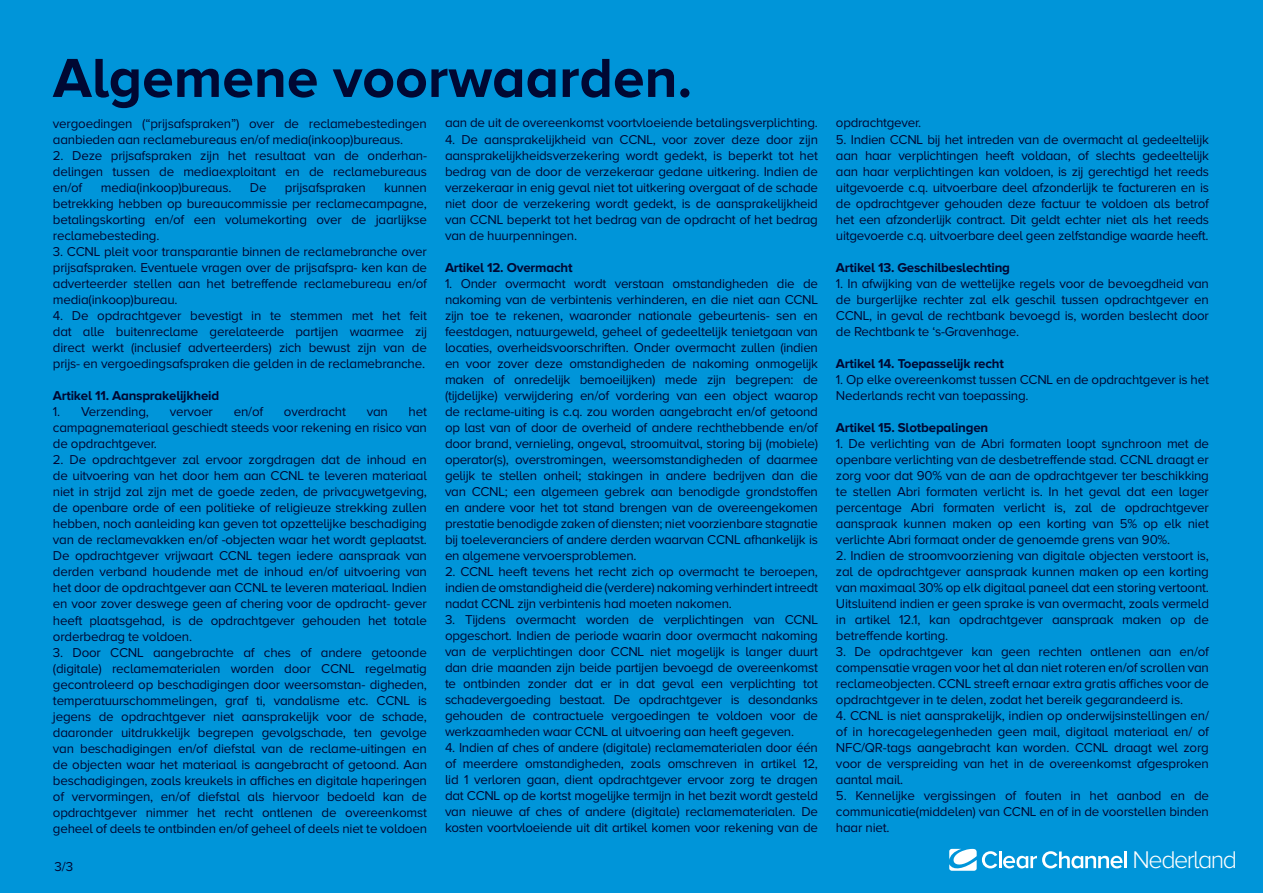
<style>
.page{position:relative;width:1263px;height:893px;background:#0095d9}
.page>*{position:absolute;margin:0;border:0;box-sizing:border-box;transform-origin:0 0}
.t1{font:700 57px "Proxima Nova A";color:#000833}
.t2{font:300 25.05px "Proxima Nova A";letter-spacing:-.06em;color:#fff}
.t3{font:13.35px/16px "Proxima Nova A";letter-spacing:-.015em;color:#000833;text-align:justify}
.t4{font:700 13.35px "Proxima Nova A";letter-spacing:-.015em;color:#000833}
</style>
<div class="page">
<hr style="left:999px;top:851px;width:3px;height:17px;background:#fff">
<svg style="left:1003px;top:851px;width:119px;height:17px"></svg>
<hr style="left:1124px;top:851px;width:3px;height:17px;background:#fff">
<svg style="left:949px;top:849px;width:48px;height:22px"></svg>
<p class="t1" style="left:53px;top:45px;width:641px">Algemene voorwaarden.</p>
<p class="t3" style="left:53px;top:115px;width:376px">vergoedingen (“prijsafspraken”) over de reclamebestedingen aanbieden aan reclamebureaus en/of media(inkoop)bureaus.</p>
<p class="t3" style="left:53px;top:147px;width:376px">2. Deze prijsafspraken zijn het resultaat van de onderhan&shy;delingen tussen de mediaexploitant en de reclamebureaus en/of</p>
<p class="t3" style="left:101px;top:179px;width:132px">media(inkoop)bureaus.</p>
<p class="t3" style="left:250px;top:179px;width:18px">De</p>
<p class="t3" style="left:285px;top:179px;width:82px">prijsafspraken</p>
<p class="t3" style="left:53px;top:179px;width:376px;text-indent:331px">kunnen betrekking hebben op bureaucommissie per reclamecampagne, betalingskorting en/of een volumekorting over de jaarlijkse reclamebesteding.</p>
<p class="t3" style="left:53px;top:243px;width:376px">3. CCNL pleit voor transparantie binnen de reclamebranche over prijsafspraken. Eventuele vragen over de prijsafspra- ken kan de adverteerder stellen aan het betreffende reclamebureau en/of media(inkoop)bureau.</p>
<p class="t3" style="left:53px;top:307px;width:376px">4. De opdrachtgever bevestigt in te stemmen met het feit dat alle buitenreclame gerelateerde partijen waarmee zij direct werkt (inclusief adverteerders) zich bewust zijn van de prijs- en vergoedingsafspraken die gelden in de reclamebranche.</p>
<p class="t4" style="left:53px;top:388px;width:168px">Artikel 11. Aansprakelijkheid</p>
<p class="t3" style="left:53px;top:404px;width:98px">1. Verzending,</p>
<p class="t3" style="left:170px;top:404px;width:45px">vervoer</p>
<p class="t3" style="left:234px;top:404px;width:31px">en/of</p>
<p class="t3" style="left:284px;top:404px;width:63px">overdracht</p>
<p class="t3" style="left:367px;top:404px;width:23px">van</p>
<p class="t3" style="left:53px;top:404px;width:376px;text-indent:356px">het campagnemateriaal geschiedt steeds voor rekening en risico van de opdrachtgever.</p>
<p class="t3" style="left:53px;top:452px;width:376px">2. De opdrachtgever zal ervoor zorgdragen dat de inhoud en de uitvoering van het door hem aan CCNL te leveren materiaal niet in strijd zal zijn met de goede zeden, de privacywetgeving, de openbare orde of een politieke of religieuze strekking zullen hebben, noch aanleiding kan geven tot opzettelijke beschadiging van de reclamevakken en/of -objecten waar het wordt geplaatst.<br>De opdrachtgever vrijwaart CCNL tegen iedere aanspraak van derden verband houdende met de inhoud en/of uitvoering van het door de opdrachtgever aan CCNL te leveren materiaal. Indien en voor zover deswege geen af chering voor de opdracht- gever heeft plaatsgehad, is de opdrachtgever gehouden het totale orderbedrag te voldoen.</p>
<p class="t3" style="left:53px;top:644px;width:376px">3. Door CCNL aangebrachte af ches of andere getoonde (digitale) reclamematerialen worden door CCNL regelmatig gecontroleerd op beschadigingen door weersomstan- digheden, temperatuurschommelingen, graf ti, vandalisme etc. CCNL is jegens de opdrachtgever niet aansprakelijk voor de schade, daaronder uitdrukkelijk begrepen gevolgschade, ten gevolge van beschadigingen en/of diefstal van de reclame-uitingen en de objecten waar het materiaal is aangebracht of getoond. Aan beschadigingen, zoals kreukels in affiches en digitale haperingen of vervormingen, en/of diefstal als hiervoor bedoeld kan de opdrachtgever nimmer het recht ontlenen de overeenkomst geheel of deels te ontbinden en/of geheel of deels niet te voldoen</p>
<p class="t3" style="left:55px;top:858px;width:20px">3/3</p>
<p class="t3" style="left:445px;top:115px;width:374px">aan de uit de overeenkomst voortvloeiende betalingsverplichting.</p>
<p class="t3" style="left:445px;top:131px;width:374px">4. De aansprakelijkheid van CCNL, voor zover deze door zijn aansprakelijkheidsverzekering wordt gedekt, is beperkt tot het bedrag van de door de verzekeraar gedane uitkering. Indien de verzekeraar in enig geval niet tot uitkering overgaat of de schade niet door de verzekering wordt gedekt, is de aansprakelijkheid van CCNL beperkt tot het bedrag van de opdracht of het bedrag van de huurpenningen.</p>
<p class="t4" style="left:445px;top:260px;width:129px">Artikel 12. Overmacht</p>
<p class="t3" style="left:445px;top:275px;width:374px">1. Onder overmacht wordt verstaan omstandigheden die de nakoming van de verbintenis verhinderen, en die niet aan CCNL zijn toe te rekenen, waaronder nationale gebeurtenis- sen en feestdagen, natuurgeweld, geheel of gedeeltelijk tenietgaan van locaties, overheidsvoorschriften. Onder overmacht zullen (indien en voor zover deze omstandigheden de nakoming onmogelijk maken of onredelijk bemoeilijken) mede zijn begrepen: de (tijdelijke) verwijdering en/of vordering van een object waarop de reclame-uiting is c.q. zou worden aangebracht en/of getoond op last van of door de overheid of andere rechthebbende en/of door brand, vernieling, ongeval, stroomuitval, storing bij (mobiele) operator(s), overstromingen, weersomstandigheden of daarmee gelijk te stellen onheil; stakingen in andere bedrijven dan die van CCNL; een algemeen gebrek aan benodigde grondstoffen en andere voor het tot stand brengen van de overeengekomen prestatie benodigde zaken of diensten; niet voorzienbare stagnatie bij toeleveranciers of andere derden waarvan CCNL afhankelijk is en algemene vervoersproblemen.</p>
<p class="t3" style="left:445px;top:563px;width:374px">2. CCNL heeft tevens het recht zich op overmacht te beroepen, indien de omstandigheid die (verdere) nakoming verhindert intreedt nadat CCNL zijn verbintenis had moeten nakomen.</p>
<p class="t3" style="left:445px;top:611px;width:374px">3. Tijdens overmacht worden de verplichtingen van CCNL opgeschort. Indien de periode waarin door overmacht nakoming van de verplichtingen door CCNL niet mogelijk is langer duurt dan drie maanden zijn beide partijen bevoegd de overeenkomst te ontbinden zonder dat er in dat geval een verplichting tot schadevergoeding bestaat. De opdrachtgever is desondanks gehouden de contractuele vergoedingen te voldoen voor de werkzaamheden waar CCNL al uitvoering aan heeft gegeven.</p>
<p class="t3" style="left:445px;top:740px;width:375px">4. Indien af ches of andere (digitale) reclamematerialen door één of meerdere omstandigheden, zoals omschreven in artikel 12, lid 1 verloren gaan, dient opdrachtgever ervoor zorg te dragen dat CCNL op de kortst mogelijke termijn in het bezit wordt gesteld van nieuwe af ches of andere (digitale) reclamematerialen. De kosten voortvloeiende uit dit artikel komen voor rekening van de</p>
<p class="t3" style="left:836px;top:115px;width:87px">opdrachtgever.</p>
<p class="t3" style="left:836px;top:131px;width:374px">5. Indien CCNL bij het intreden van de overmacht al gedeeltelijk aan haar verplichtingen heeft voldaan, of slechts gedeeltelijk aan haar verplichtingen kan voldoen, is zij gerechtigd het reeds uitgevoerde c.q. uitvoerbare deel afzonderlijk te factureren en is de opdrachtgever gehouden deze factuur te voldoen als betrof het een afzonderlijk contract. Dit geldt echter niet als het reeds uitgevoerde c.q. uitvoerbare deel geen zelfstandige waarde heeft.</p>
<p class="t4" style="left:836px;top:260px;width:176px">Artikel 13. Geschilbeslechting</p>
<p class="t3" style="left:836px;top:275px;width:374px">1. In afwijking van de wettelijke regels voor de bevoegdheid van de burgerlijke rechter zal elk geschil tussen opdrachtgever en CCNL, in geval de rechtbank bevoegd is, worden beslecht door de Rechtbank te ‘s-Gravenhage.</p>
<p class="t4" style="left:836px;top:356px;width:169px">Artikel 14. Toepasselijk recht</p>
<p class="t3" style="left:836px;top:371px;width:374px">1. Op elke overeenkomst tussen CCNL en de opdrachtgever is het<br>Nederlands recht van toepassing.</p>
<p class="t4" style="left:836px;top:420px;width:154px">Artikel 15. Slotbepalingen</p>
<p class="t3" style="left:836px;top:435px;width:374px">1. De verlichting van de Abri formaten loopt synchroon met de openbare verlichting van de desbetreffende stad. CCNL draagt er zorg voor dat 90% van de aan de opdrachtgever ter beschikking te stellen Abri formaten verlicht is. In het geval dat een lager percentage Abri formaten verlicht is, zal de opdrachtgever aanspraak kunnen maken op een korting van 5% op elk niet verlichte Abri formaat onder de genoemde grens van 90%.</p>
<p class="t3" style="left:836px;top:547px;width:374px">2. Indien de stroomvoorziening van digitale objecten verstoort is, zal de opdrachtgever aanspraak kunnen maken op een korting van maximaal 30% op elk digitaal paneel dat een storing vertoont.<br>Uitsluitend indien er geen sprake is van overmacht, zoals vermeld in artikel 12.1, kan opdrachtgever aanspraak maken op de betreffende korting.</p>
<p class="t3" style="left:836px;top:643px;width:374px">3. De opdrachtgever kan geen rechten ontlenen aan en/of compensatie vragen voor het al dan niet roteren en/of scrollen van reclameobjecten. CCNL streeft ernaar extra gratis affiches voor de opdrachtgever in te delen, zodat het bereik gegarandeerd is.</p>
<p class="t3" style="left:836px;top:708px;width:374px">4. CCNL is niet aansprakelijk, indien op onderwijsinstellingen en/ of in horecagelegenheden geen mail, digitaal materiaal en/ of NFC/QR-tags aangebracht kan worden. CCNL draagt wel zorg voor de verspreiding van het in de overeenkomst afgesproken aantal mail.</p>
<p class="t3" style="left:836px;top:788px;width:374px">5. Kennelijke vergissingen of fouten in het aanbod en de communicatie(middelen) van CCNL en of in de voorstellen binden haar niet.</p>
<p class="t2" style="left:1133px;top:846px;width:106px">Nederland</p>
</div>
